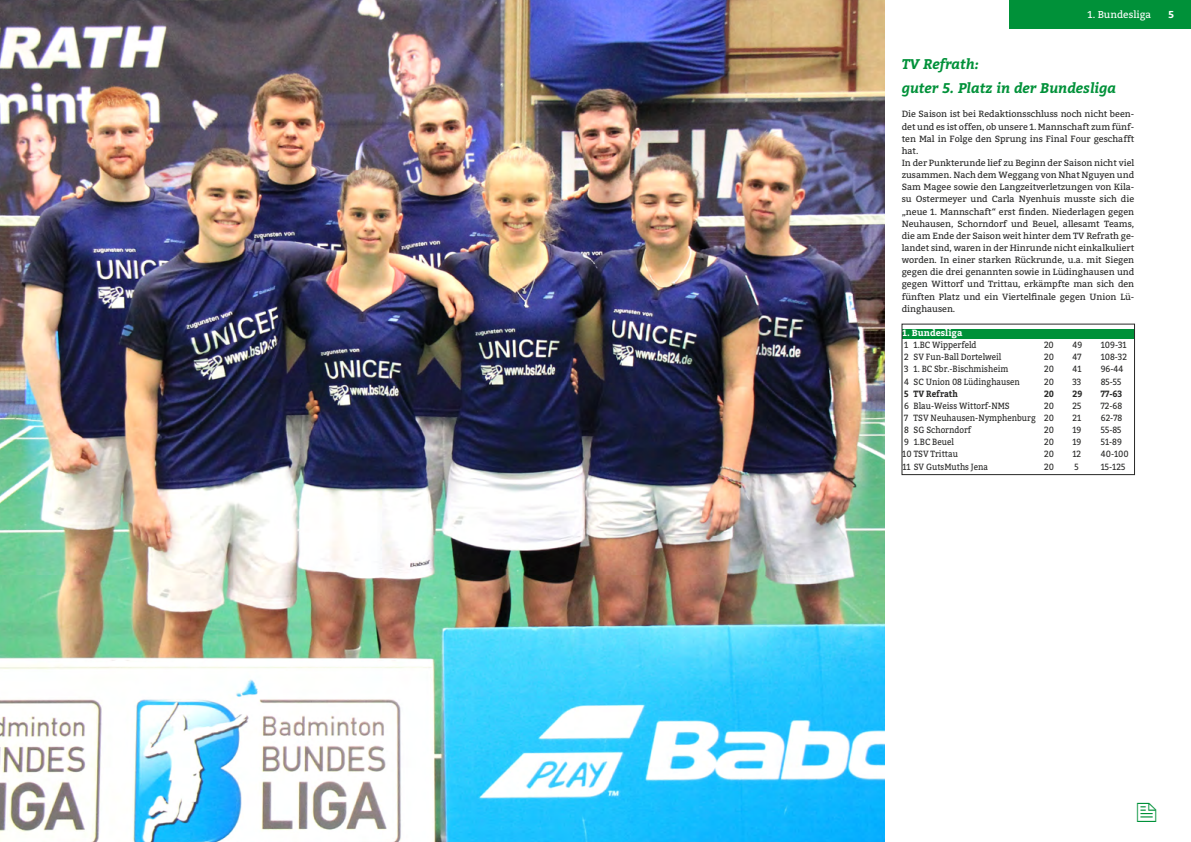
<style>
.page{position:relative;width:1191px;height:842px;background:#fff}
.page>*{position:absolute;margin:0;border:0;box-sizing:border-box;transform-origin:0 0}
.t1{font:italic 700 14px/24.3px "Bitter";color:#009139}
.t2{font:10px "Bitter";color:#fff}
.t3{font:700 10px "Bitter";color:#fff}
.t4{font:9px/12.1px "Bitter";letter-spacing:-.005em;color:#282827}
.t5{font:9px "Bitter";letter-spacing:-.005em;color:#282827;scale:.9 1}
.t6{font:700 9px "Bitter";color:#282827;scale:.9 1}
.t7{font:700 9px "Bitter";color:#fff}
</style>
<div class="page">
<img style="left:0;top:0;width:884px;height:842px">
<div style="left:902px;top:329px;width:232px;height:9px;background:#009139"></div>
<div style="left:901px;top:324px;width:233px;height:151px;border:1px solid #282827"></div>
<div style="left:1009px;top:0;width:182px;height:28px;background:#009139"></div>
<p class="t2" style="left:1087px;top:8px;width:65px">1. Bundesliga</p>
<p class="t3" style="left:1168px;top:8px;width:7px">5</p>
<p class="t2" style="left:1022px;top:8px;width:131px">Hier steht der Rubrikname</p>
<h1 class="t1" style="left:901px;top:52px;width:216px">TV Refrath:<br>guter 5. Platz in der Bundesliga</h1>
<p class="t4" style="left:901px;top:108px;width:234px">Die Saison ist bei Redaktionsschluss noch nicht been&shy;det und es ist offen, ob unsere 1. Mannschaft zum fünf&shy;ten Mal in Folge den Sprung ins Final Four geschafft hat.<br>In der Punkterunde lief zu Beginn der Saison nicht viel zusammen. Nach dem Weggang von Nhat Nguyen und Sam Magee sowie den Langzeitverletzungen von Kila&shy;su Ostermeyer und Carla Nyenhuis musste sich die „neue 1. Mannschaft“ erst finden. Niederlagen gegen Neuhausen, Schorndorf und Beuel, allesamt Teams, die am Ende der Saison weit hinter dem TV Refrath ge&shy;landet sind, waren in der Hinrunde nicht einkalkuliert worden. In einer starken Rückrunde, u.a. mit Siegen gegen die drei genannten sowie in Lüdinghausen und gegen Wittorf und Trittau, erkämpfte man sich den fünften Platz und ein Viertelfinale gegen Union Lü&shy;dinghausen.</p>
<p class="t7" style="left:902px;top:327px;width:62px">1. Bundesliga</p>
<p class="t5" style="left:904px;top:339px;width:82px">1 1.BC Wipperfeld</p>
<p class="t5" style="left:1044px;top:339px;width:12px">20</p>
<p class="t5" style="left:1072px;top:339px;width:12px">49</p>
<p class="t5" style="left:1100px;top:339px;width:30px">109-31</p>
<p class="t5" style="left:904px;top:351px;width:110px">2 SV Fun-Ball Dortelweil</p>
<p class="t5" style="left:1044px;top:351px;width:12px">20</p>
<p class="t5" style="left:1072px;top:351px;width:12px">47</p>
<p class="t5" style="left:1100px;top:351px;width:31px">108-32</p>
<p class="t5" style="left:904px;top:364px;width:117px">3 1. BC Sbr.-Bischmisheim</p>
<p class="t5" style="left:1044px;top:364px;width:12px">20</p>
<p class="t5" style="left:1072px;top:364px;width:12px">41</p>
<p class="t5" style="left:1100px;top:364px;width:27px">96-44</p>
<p class="t5" style="left:904px;top:376px;width:130px">4 SC Union 08 Lüdinghausen</p>
<p class="t5" style="left:1044px;top:376px;width:12px">20</p>
<p class="t5" style="left:1072px;top:376px;width:11px">33</p>
<p class="t5" style="left:1100px;top:376px;width:24px">85-55</p>
<p class="t6" style="left:904px;top:388px;width:61px">5 TV Refrath</p>
<p class="t6" style="left:1044px;top:388px;width:13px">20</p>
<p class="t6" style="left:1072px;top:388px;width:13px">29</p>
<p class="t6" style="left:1100px;top:388px;width:26px">77-63</p>
<p class="t5" style="left:904px;top:400px;width:119px">6 Blau-Weiss Wittorf-NMS</p>
<p class="t5" style="left:1044px;top:400px;width:12px">20</p>
<p class="t5" style="left:1072px;top:400px;width:11px">25</p>
<p class="t5" style="left:1100px;top:400px;width:25px">72-68</p>
<p class="t5" style="left:904px;top:412px;width:168px">7 TSV Neuhausen-Nymphenburg 20</p>
<p class="t5" style="left:1072px;top:412px;width:11px">21</p>
<p class="t5" style="left:1100px;top:412px;width:25px">62-78</p>
<p class="t5" style="left:904px;top:424px;width:76px">8 SG Schorndorf</p>
<p class="t5" style="left:1044px;top:424px;width:12px">20</p>
<p class="t5" style="left:1072px;top:424px;width:12px">19</p>
<p class="t5" style="left:1100px;top:424px;width:24px">55-85</p>
<p class="t5" style="left:904px;top:436px;width:57px">9 1.BC Beuel</p>
<p class="t5" style="left:1044px;top:436px;width:12px">20</p>
<p class="t5" style="left:1072px;top:436px;width:12px">19</p>
<p class="t5" style="left:1100px;top:436px;width:25px">51-89</p>
<p class="t5" style="left:902px;top:449px;width:63px">10 TSV Trittau</p>
<p class="t5" style="left:1044px;top:449px;width:12px">20</p>
<p class="t5" style="left:1072px;top:449px;width:11px">12</p>
<p class="t5" style="left:1100px;top:449px;width:32px">40-100</p>
<p class="t5" style="left:902px;top:461px;width:97px">11 SV GutsMuths Jena</p>
<p class="t5" style="left:1044px;top:461px;width:12px">20</p>
<p class="t5" style="left:1074px;top:461px;width:6px">5</p>
<p class="t5" style="left:1100px;top:461px;width:29px">15-125</p>
</div>
